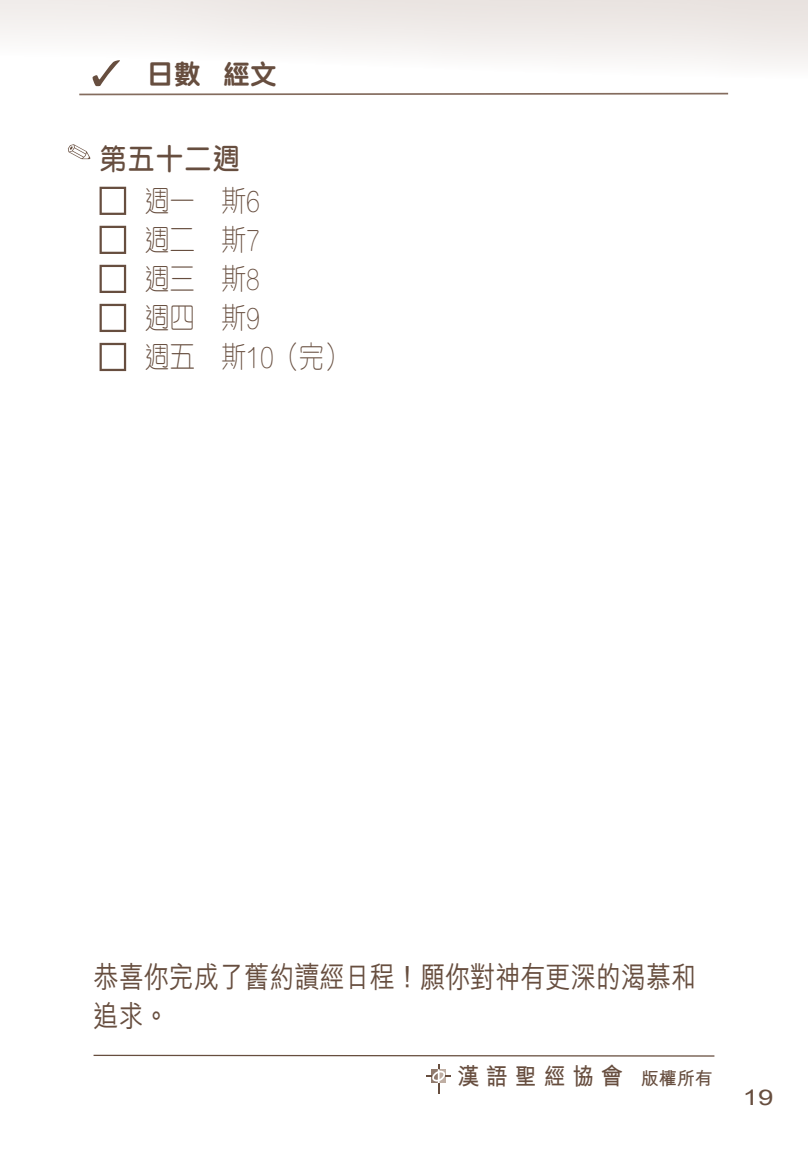
<style>
.page{position:relative;width:808px;height:1149px;background:#fff}
.page>*{position:absolute;margin:0;border:0;box-sizing:border-box;transform-origin:0 0}
.t1{font:500 29.7px/39px "M Hei HK";color:#674e3f;scale:.85 1}
.t2{font:300 29.7px/39px "M Yuen HK";color:#674e3f;scale:.85 1}
.t3{font:600 29.7px "M Yuen HK";letter-spacing:.05em;color:#674e3f;scale:.91 1}
.t4{font:800 27px "M Yuen HK";color:#674e3f}
.t5{font:700 23.7px "M Hei HK";letter-spacing:.33em;color:#674e3f;scale:.91 1}
.t6{font:21.6px "Arial";color:#674e3f;scale:1.28 1}
.s1{font-size:18px}
</style>
<div class="page">
<hr style="left:94px;top:1054px;width:620px;height:2px;background:#674e3f">
<svg style="left:426px;top:1064px;width:25px;height:29px"></svg>
<svg style="left:68px;top:144px;width:22px;height:15px"></svg>
<svg style="left:0;top:0;width:808px;height:95px"></svg>
<svg style="left:100px;top:187px;width:26px;height:28px"></svg>
<svg style="left:100px;top:226px;width:26px;height:28px"></svg>
<svg style="left:100px;top:265px;width:26px;height:28px"></svg>
<svg style="left:100px;top:304px;width:26px;height:28px"></svg>
<svg style="left:100px;top:343px;width:26px;height:28px"></svg>
<p class="t4" style="left:147px;top:61px;width:132px">日數 經文</p>
<p class="t3" style="left:100px;top:144px;width:156px">第五十二週</p>
<p class="t2" style="left:145px;top:180px;width:243px">週一 斯6<br>週二 斯7<br>週三 斯8<br>週四 斯9<br>週五 斯10（完）</p>
<p class="t1" style="left:94px;top:955px;width:710px">恭喜你完成了舊約讀經日程！願你對神有更深的渴慕和追求。</p>
<p class="t5" style="left:457px;top:1059px;width:282px">漢語聖經協會 <span class="s1">版權所有</span></p>
<p class="t6" style="left:743px;top:1082px;width:25px">19</p>
</div>
